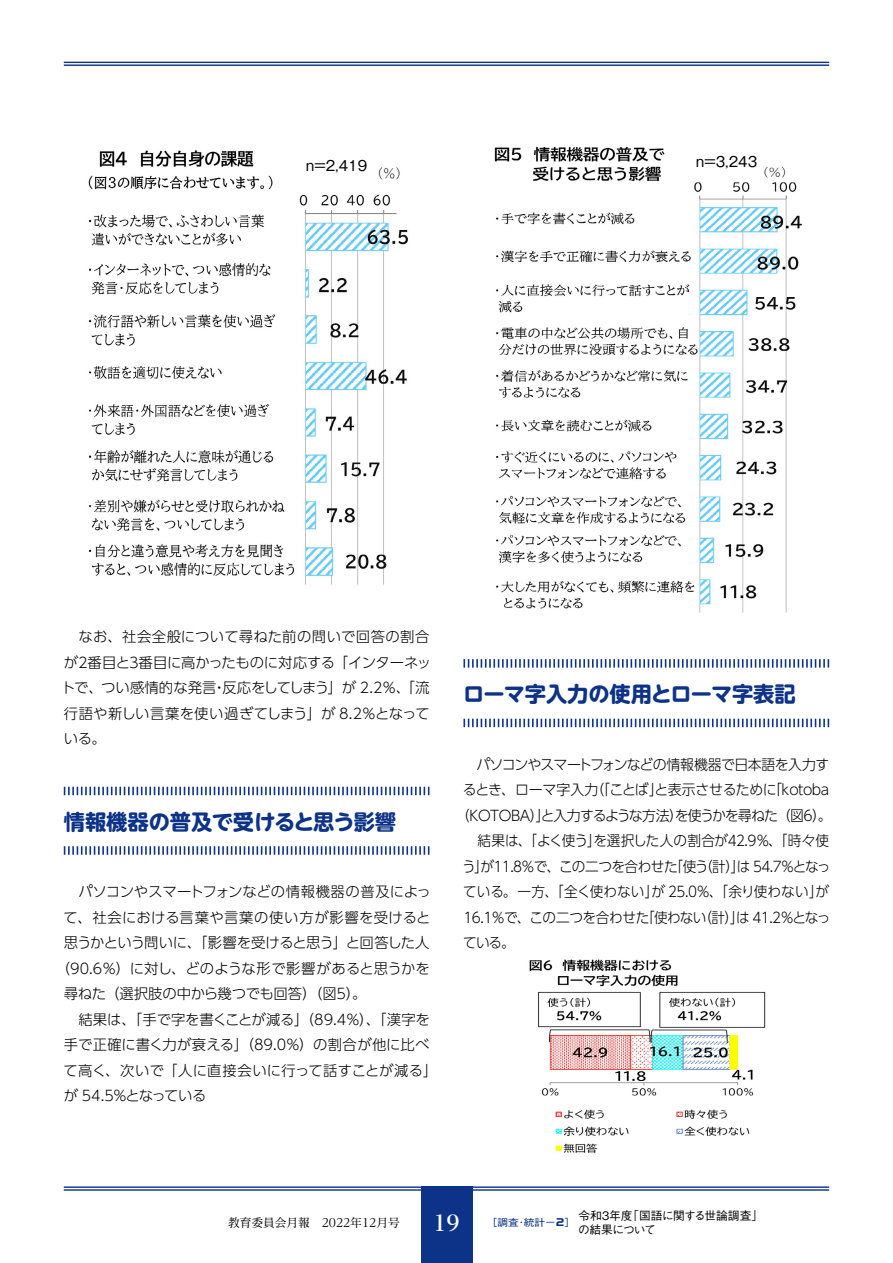
<style>
.page{position:relative;width:893px;height:1263px;background:#fff}
.page>*{position:absolute;margin:0;border:0;box-sizing:border-box;transform-origin:0 0}
.t1{font:700 21.3px "UD Shin M Go Pro";letter-spacing:-.01em;color:#0c3388}
.t2{font:300 14.4px/25.5px "UD Shin Go Pro";letter-spacing:-.02em;color:#000;text-align:justify}
.t3{font:300 14.4px "UD Shin Go Pro";letter-spacing:-.04em;color:#000;scale:.95 1}
.t4{font:300 14.4px "UD Shin Go Pro";color:#000;scale:.95 1}
.t5{font:300 14.4px "UD Shin Go Pro";letter-spacing:-.06em;color:#000}
.t6{font:300 14.4px "UD Shin Go Pro";letter-spacing:.015em;color:#000}
.t7{font:300 14.4px "UD Shin Go Pro";letter-spacing:.005em;color:#000}
.t8{font:300 14.4px "UD Shin Go Pro";letter-spacing:-.045em;color:#000}
.t9{font:300 14.4px "UD Shin Go Pro";letter-spacing:-.05em;color:#000}
.t10{font:300 14.4px "UD Shin Go Pro";letter-spacing:.01em;color:#000}
.t11{font:300 14.4px "UD Shin Go Pro";letter-spacing:.035em;color:#000}
.t12{font:300 14.4px "UD Shin Go Pro";letter-spacing:-.02em;color:#000;scale:.95 1}
.t13{font:13.8px "Gothic MB101 Pro";color:#000}
.t14{font:500 11.7px/14.9px "Gothic BBB Pro";letter-spacing:-.04em;color:#000}
.t15{font:11.7px "Reim Pro";color:#000}
.t16{font:9.6px "Gothic MB101 Pro";color:#0c3388;scale:1.11 1}
.s1{font-weight:700;font-size:21.3px;color:#fff}
.s2{font-family:"Ro G San Srf Std";font-weight:700}
</style>
<div class="page">
<div style="left:421px;top:1186px;width:51px;height:77px;background:#0c3388"></div>
<hr style="left:64px;top:1186px;width:765px;height:2px;background:#0c3388">
<hr style="left:64px;top:1189px;width:765px;height:2px;background:#0c3388">
<hr style="left:64px;top:62px;width:765px;height:1px;background:#0c3388">
<hr style="left:64px;top:64px;width:765px;height:2px;background:#0c3388">
<svg style="left:64px;top:787px;width:365px;height:8px"></svg>
<svg style="left:64px;top:846px;width:365px;height:9px"></svg>
<img style="left:88px;top:150px;width:320px;height:435px">
<div style="left:300px;top:155px;width:73px;height:21px;background:#fff"></div>
<svg style="left:463px;top:659px;width:366px;height:9px"></svg>
<svg style="left:463px;top:719px;width:366px;height:8px"></svg>
<img style="left:494px;top:146px;width:308px;height:466px">
<div style="left:695px;top:151px;width:63px;height:21px;background:#fff"></div>
<img style="left:529px;top:959px;width:237px;height:194px">
<p class="t13" style="left:306px;top:154px;width:63px">n=2,419</p>
<p class="t13" style="left:696px;top:150px;width:63px">n=3,243</p>
<p class="t2" style="left:61px;top:623px;width:371px">　なお、社会全般について尋ねた前の問いで回答の割合が２番目と３番目に高かったものに対応する「インターネットで、つい感情的な発言・反応をしてしまう」が 2.2％、「流行語や新しい言葉を使い過ぎてしまう」が 8.2％となっている。</p>
<h1 class="t1" style="left:64px;top:804px;width:334px">情報機器の普及で受けると思う影響</h1>
<p class="t2" style="left:64px;top:878px;width:369px">　パソコンやスマートフォンなどの情報機器の普及によっ</p>
<p class="t11" style="left:64px;top:905px;width:368px">て、社会における言葉や言葉の使い方が影響を受けると</p>
<p class="t8" style="left:64px;top:931px;width:367px">思うかという問いに、「影響を受けると思う」と回答した人</p>
<p class="t6" style="left:56px;top:956px;width:375px">（90.6％）に対し、どのような形で影響があると思うかを</p>
<p class="t2" style="left:64px;top:980px;width:304px">尋ねた（選択肢の中から幾つでも回答）（図５）。</p>
<p class="t2" style="left:64px;top:1006px;width:368px">　結果は、「手で字を書くことが減る」（89.4％）、「漢字を</p>
<p class="t7" style="left:64px;top:1033px;width:367px">手で正確に書く力が衰える」（89.0％）の割合が他に比べ</p>
<p class="t10" style="left:64px;top:1059px;width:375px">て高く、次いで「人に直接会いに行って話すことが減る」</p>
<p class="t5" style="left:64px;top:1084px;width:144px">が 54.5％となっている</p>
<h1 class="t1" style="left:463px;top:677px;width:334px">ローマ字入力の使用とローマ字表記</h1>
<p class="t9" style="left:477px;top:752px;width:354px">パソコンやスマートフォンなどの情報機器で日本語を入力す</p>
<p class="t2" style="left:463px;top:776px;width:368px">るとき、ローマ字入力（「ことば」と表示させるために「kotoba</p>
<p class="t5" style="left:456px;top:803px;width:377px">（KOTOBA）」と入力するような方法）を使うかを尋ねた（図６）。</p>
<p class="t4" style="left:463px;top:829px;width:386px">　結果は、「よく使う」を選択した人の割合が42.9％、「時々使</p>
<p class="t3" style="left:462px;top:854px;width:389px">う」が11.8％で、この二つを合わせた「使う（計）」は 54.7％となっ</p>
<p class="t4" style="left:463px;top:880px;width:387px">ている。一方、「全く使わない」が 25.0％、「余り使わない」が</p>
<p class="t3" style="left:463px;top:905px;width:388px">16.1％で、この二つを合わせた「使わない（計）」は 41.2％となっ</p>
<p class="t12" style="left:463px;top:931px;width:56px">ている。</p>
<p class="t15" style="left:228px;top:1213px;width:233px">教育委員会月報　2022年12月号　 <span class="s1">19</span></p>
<p class="t14" style="left:578px;top:1206px;width:187px">令和３年度「国語に関する世論調査」の結果について</p>
<p class="t16" style="left:487px;top:1214px;width:81px">［調査・統計−<span class="s2">2</span>］</p>
</div>
